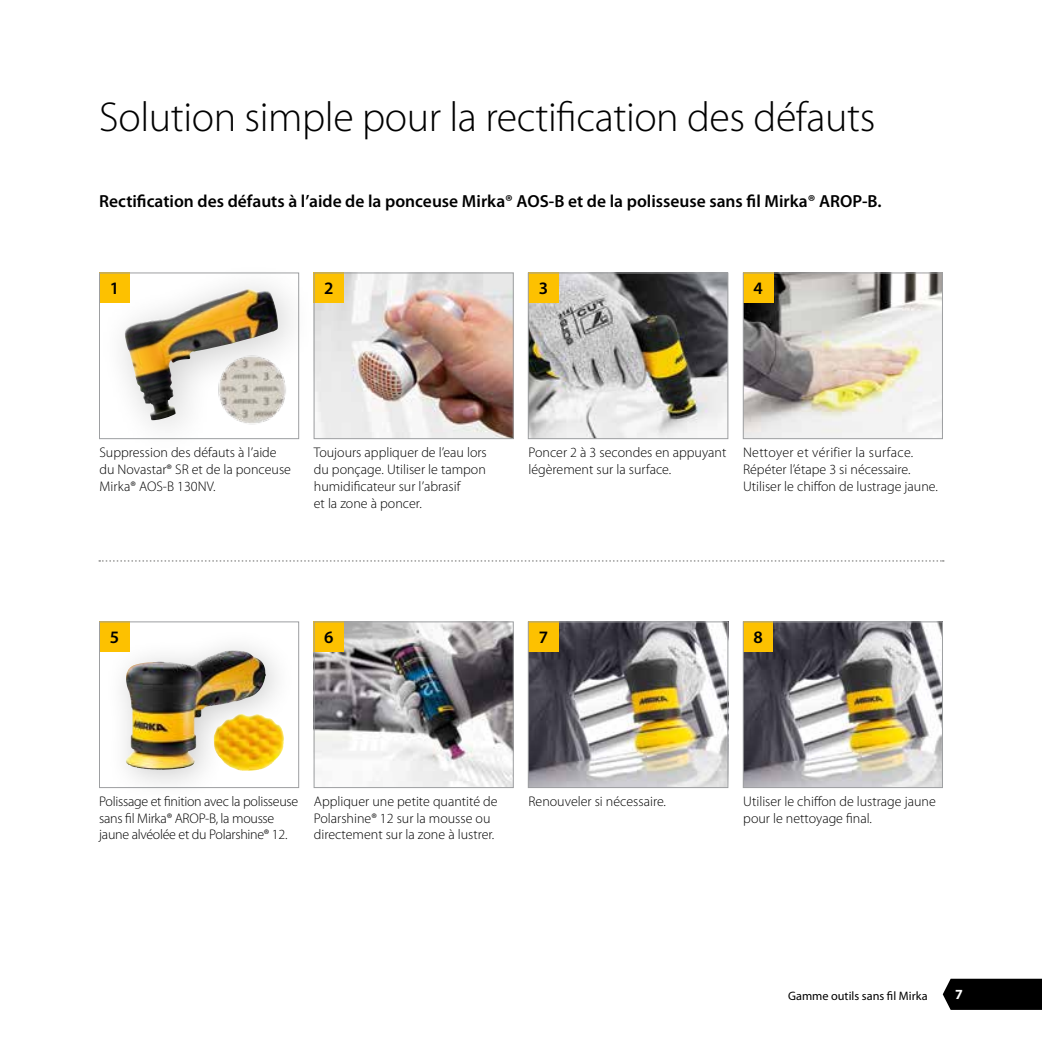
<style>
.page{position:relative;width:1042px;height:1042px;background:#fff}
.page>*{position:absolute;margin:0;border:0;box-sizing:border-box;transform-origin:0 0}
.t1{font:300 42px "Myriad Pro";letter-spacing:-.01em;color:#000}
.t2{font:600 17.5px "Myriad Pro";color:#000}
.t3{font:300 14px/16.8px "Myriad Pro";color:#000}
.t4{font:300 14px/16.8px "Myriad Pro";letter-spacing:-.02em;color:#000}
.t5{font:700 14px "Myriad Pro";color:#fff}
.t6{font:12.25px "Myriad Pro";color:#000}
</style>
<div class="page">
<img style="left:530px;top:623px;width:196px;height:163px">
<img style="left:316px;top:623px;width:195px;height:163px">
<img style="left:745px;top:623px;width:195px;height:163px">
<img style="left:530px;top:275px;width:196px;height:162px">
<img style="left:317px;top:275px;width:194px;height:162px">
<img style="left:745px;top:273px;width:198px;height:166px">
<div style="left:97px;top:260px;width:220px;height:199px;background:#000;opacity:.2"></div>
<img style="left:125px;top:289px;width:154px;height:131px">
<div style="left:314px;top:273px;width:30px;height:30px;background:#fdc100"></div>
<div style="left:528px;top:273px;width:31px;height:30px;background:#fdc100"></div>
<div style="left:743px;top:273px;width:30px;height:30px;background:#fdc100"></div>
<div style="left:528px;top:622px;width:31px;height:30px;background:#fdc100"></div>
<svg style="left:99px;top:560px;width:845px;height:2px"></svg>
<div style="left:314px;top:622px;width:30px;height:30px;background:#fdc100"></div>
<div style="left:743px;top:622px;width:30px;height:30px;background:#fdc100"></div>
<div style="left:103px;top:627px;width:194px;height:175px;background:#000;opacity:.2"></div>
<img style="left:122px;top:651px;width:104px;height:119px">
<img style="left:214px;top:714px;width:28px;height:54px">
<div style="left:99px;top:622px;width:31px;height:30px;background:#fdc100"></div>
<div style="left:99px;top:273px;width:31px;height:30px;background:#fdc100"></div>
<div style="left:99px;top:273px;width:200px;height:166px;border:1px solid #9d9fa1"></div>
<div style="left:314px;top:273px;width:199px;height:166px;border:1px solid #9d9fa1"></div>
<div style="left:528px;top:273px;width:200px;height:166px;border:1px solid #9d9fa1"></div>
<div style="left:743px;top:273px;width:199px;height:166px;border:1px solid #9d9fa1"></div>
<div style="left:99px;top:621px;width:200px;height:167px;border:1px solid #9d9fa1"></div>
<div style="left:314px;top:621px;width:199px;height:167px;border:1px solid #9d9fa1"></div>
<div style="left:528px;top:621px;width:200px;height:167px;border:1px solid #9d9fa1"></div>
<div style="left:743px;top:621px;width:199px;height:167px;border:1px solid #9d9fa1"></div>
<svg style="left:943px;top:978px;width:99px;height:32px;background:#0f0f0f"></svg>
<h1 class="t1" style="left:99px;top:94px;width:777px">Solution simple pour la rectification des défauts</h1>
<p class="t2" style="left:99px;top:191px;width:784px">Rectification des défauts à l’aide de la ponceuse Mirka® AOS-B et de la polisseuse sans fil Mirka® AROP-B.</p>
<p class="t2" style="left:110px;top:278px;width:11px">1</p>
<p class="t2" style="left:324px;top:278px;width:11px">2</p>
<p class="t2" style="left:539px;top:278px;width:11px">3</p>
<p class="t2" style="left:753px;top:278px;width:11px">4</p>
<p class="t3" style="left:99px;top:444px;width:193px">Suppression des défauts à l’aide du Novastar® SR et de la ponceuse<br>Mirka® AOS-B 130NV.</p>
<p class="t3" style="left:314px;top:444px;width:174px">Toujours appliquer de l’eau lors du ponçage. Utiliser le tampon humidificateur sur l’abrasif<br>et la zone à poncer.</p>
<p class="t3" style="left:528px;top:444px;width:199px">Poncer 2 à 3 secondes en appuyant légèrement sur la surface.</p>
<p class="t3" style="left:743px;top:444px;width:196px">Nettoyer et vérifier la surface.<br>Répéter l’étape 3 si nécessaire.<br>Utiliser le chiffon de lustrage jaune.</p>
<p class="t2" style="left:110px;top:627px;width:11px">5</p>
<p class="t2" style="left:324px;top:627px;width:11px">6</p>
<p class="t2" style="left:539px;top:627px;width:11px">7</p>
<p class="t2" style="left:753px;top:627px;width:11px">8</p>
<p class="t4" style="left:99px;top:793px;width:201px">Polissage et finition avec la polisseuse sans fil Mirka® AROP-B, la mousse jaune alvéolée et du Polarshine® 12.</p>
<p class="t3" style="left:314px;top:793px;width:185px">Appliquer une petite quantité de<br>Polarshine® 12 sur la mousse ou directement sur la zone à lustrer.</p>
<p class="t3" style="left:528px;top:793px;width:139px">Renouveler si nécessaire.</p>
<p class="t3" style="left:743px;top:793px;width:194px">Utiliser le chiffon de lustrage jaune pour le nettoyage final.</p>
<p class="t6" style="left:788px;top:989px;width:141px">Gamme outils sans fil Mirka</p>
<p class="t5" style="left:955px;top:985px;width:9px">7</p>
</div>
